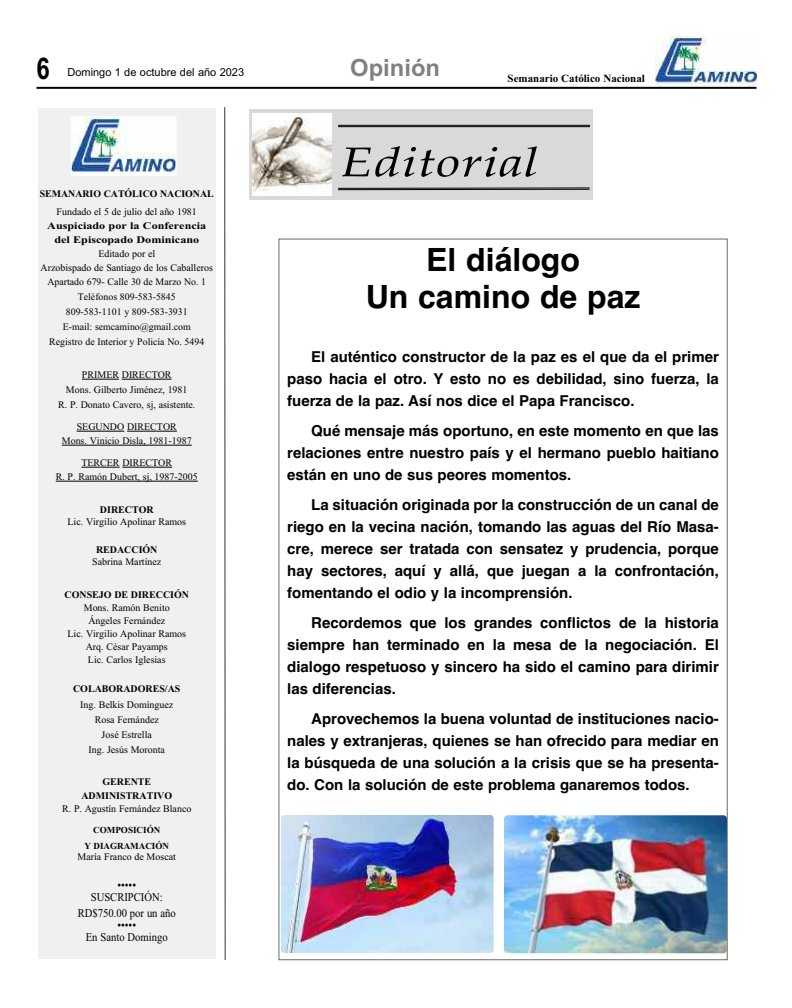
<style>
.page{position:relative;width:792px;height:1008px;background:#fff}
.page>*{position:absolute;margin:0;border:0;box-sizing:border-box;transform-origin:0 0}
.t1{font:italic 41.7px "Palatino";letter-spacing:.015em;color:#000;scale:1.3 1}
.t2{font:700 32px/37px "Helvetica";color:#000;text-align:center}
.t3{font:700 30px "Arial";color:#000;scale:.8 1}
.t4{font:700 23.8px "Arial";color:#808080}
.t5{font:700 15px/22px "Helvetica";color:#000;text-align:justify}
.t6{font:11.9px/16px "Times New Roman";color:#000;text-align:center;scale:.89 1}
.t7{font:italic 11.9px "Times New Roman";color:#000;scale:.89 1}
.t8{font:11px "Arial";color:#000}
.t9{font:700 11px "Times New Roman";color:#000}
.t10{font:10.1px/15px "Times New Roman";color:#000;text-align:center}
.t11{font:700 10.1px/14px "Times New Roman";color:#000;text-align:center}
.t12{font:700 10.1px/14px "Times New Roman";color:#000;text-align:center;scale:1.2 1}
.t13{font:10px/15px "Times New Roman";color:#000;text-align:center}
.t14{font:700 10px "Times New Roman";color:#000}
.t15{font:700 9.2px/16px "Times New Roman";color:#000;text-align:center}
</style>
<div class="page">
<hr style="left:36px;top:87px;width:720px;height:2px;background:#000">
<img style="left:655px;top:36px;width:101px;height:50px">
<div style="left:249px;top:109px;width:344px;height:91px;background:#d9d9d9"></div>
<img style="left:253px;top:113px;width:78px;height:82px">
<svg style="left:338px;top:187px;width:252px;height:3px"></svg>
<hr style="left:338px;top:125px;width:252px;height:1px;background:#000">
<hr style="left:338px;top:126px;width:252px;height:1px;background:#000">
<svg style="left:224px;top:107px;width:2px;height:853px;background:#989898"></svg>
<div style="left:38px;top:108px;width:178px;height:851px;background:#f0f0f0"></div>
<hr style="left:82px;top:379px;width:37px;height:1px;background:#000">
<hr style="left:122px;top:379px;width:50px;height:1px;background:#000">
<hr style="left:77px;top:431px;width:47px;height:1px;background:#000">
<hr style="left:127px;top:431px;width:50px;height:1px;background:#000">
<hr style="left:62px;top:445px;width:130px;height:1px;background:#000">
<hr style="left:81px;top:467px;width:39px;height:1px;background:#000">
<hr style="left:122px;top:467px;width:50px;height:1px;background:#000">
<hr style="left:56px;top:481px;width:142px;height:1px;background:#000">
<img style="left:73px;top:118px;width:101px;height:56px">
<div style="left:71px;top:116px;width:105px;height:60px;border:1px solid #fff"></div>
<img style="left:281px;top:815px;width:213px;height:138px;border-radius:4px">
<img style="left:504px;top:815px;width:223px;height:138px;border-radius:4px">
<h3 class="t3" style="left:36px;top:51px;width:18px">6</h3>
<p class="t8" style="left:67px;top:66px;width:178px">Domingo 1 de octubre del año 2023</p>
<h3 class="t4" style="left:350px;top:54px;width:91px">Opinión</h3>
<p class="t9" style="left:508px;top:72px;width:139px">Semanario Católico Nacional</p>
<p class="t14" style="left:40px;top:188px;width:175px">SEMANARIO CATÓLICO NACIONAL</p>
<p class="t10" style="left:57px;top:204px;width:142px">Fundado el 5 de julio del año 1981</p>
<p class="t12" style="left:47px;top:219px;width:134px">Auspiciado por la Conferencia del Episcopado Dominicano</p>
<p class="t10" style="left:41px;top:247px;width:174px;line-height:14px">Editado por el<br>Arzobispado de Santiago de los Caballeros</p>
<p class="t13" style="left:47px;top:274px;width:160px">Apartado 679- Calle 30 de Marzo No. 1<br>Teléfonos 809-583-5845<br>809-583-1101 y 809-583-3931<br>E-mail: semcamino@gmail.com<br>Registro de Interior y Policía No. 5494</p>
<p class="t10" style="left:58px;top:367px;width:139px">PRIMER DIRECTOR<br>Mons. Gilberto Jiménez, 1981<br>R. P. Donato Cavero, sj, asistente.</p>
<p class="t10" style="left:62px;top:420px;width:131px;line-height:14px">SEGUNDO DIRECTOR<br>Mons. Vinicio Disla, 1981-1987</p>
<p class="t10" style="left:56px;top:456px;width:144px;line-height:14px">TERCER DIRECTOR<br>R. P. Ramón Dubert, sj, 1987-2005</p>
<p class="t11" style="left:100px;top:503px;width:55px">DIRECTOR</p>
<p class="t10" style="left:68px;top:514px;width:120px">Lic. Virgilio Apolinar Ramos</p>
<p class="t11" style="left:96px;top:543px;width:63px">REDACCIÓN</p>
<p class="t10" style="left:92px;top:554px;width:71px">Sabrina Martínez</p>
<p class="t11" style="left:65px;top:588px;width:126px">CONSEJO DE DIRECCIÓN</p>
<p class="t10" style="left:68px;top:601px;width:120px;line-height:13px">Mons. Ramón Benito<br>Ángeles Fernández<br>Lic. Virgilio Apolinar Ramos<br>Arq. César Payamps<br>Lic. Carlos Iglesias</p>
<p class="t11" style="left:73px;top:682px;width:109px">COLABORADORES/AS</p>
<p class="t10" style="left:80px;top:697px;width:95px">Ing. Belkis Domínguez<br>Rosa Fernández<br>José Estrella<br>Ing. Jesús Moronta</p>
<p class="t11" style="left:81px;top:775px;width:92px">GERENTE<br>ADMINISTRATIVO</p>
<p class="t10" style="left:62px;top:801px;width:131px">R. P. Agustín Fernández Blanco</p>
<p class="t15" style="left:84px;top:822px;width:86px">COMPOSICIÓN<br>Y DIAGRAMACIÓN</p>
<p class="t10" style="left:78px;top:849px;width:100px">María Franco de Moscat</p>
<p class="t7" style="left:117px;top:878px;width:22px">•••••</p>
<p class="t6" style="left:78px;top:889px;width:112px">SUSCRIPCIÓN:<br>RD$750.00 por un año</p>
<p class="t6" style="left:86px;top:919px;width:94px;line-height:12px">•••••<br>En Santo Domingo</p>
<h1 class="t1" style="left:340px;top:138px;width:154px">Editorial</h1>
<h2 class="t2" style="left:366px;top:242px;width:276px">El diálogo<br>Un camino de paz</h2>
<p class="t5" style="left:287px;top:346px;width:433px;text-indent:24px">El auténtico constructor de la paz es el que da el primer paso hacia el otro. Y esto no es debilidad, sino fuerza, la fuerza de la paz. Así nos dice el Papa Francisco.</p>
<p class="t5" style="left:287px;top:420px;width:433px;text-indent:24px">Qué mensaje más oportuno, en este momento en que las relaciones entre nuestro país y el hermano pueblo haitiano están en uno de sus peores momentos.</p>
<p class="t5" style="left:287px;top:494px;width:433px;text-indent:24px">La situación originada por la construcción de un canal de riego en la vecina nación, tomando las aguas del Río Masa&shy;cre, merece ser tratada con sensatez y prudencia, porque hay sectores, aquí y allá, que juegan a la confrontación, fomentando el odio y la incomprensión.</p>
<p class="t5" style="left:287px;top:612px;width:433px;text-indent:24px">Recordemos que los grandes conflictos de la historia siempre han terminado en la mesa de la negociación. El dialogo respetuoso y sincero ha sido el camino para dirimir las diferencias.</p>
<p class="t5" style="left:287px;top:708px;width:433px;text-indent:24px">Aprovechemos la buena voluntad de instituciones nacio&shy;nales y extranjeras, quienes se han ofrecido para mediar en la búsqueda de una solución a la crisis que se ha presenta&shy;do. Con la solución de este problema ganaremos todos.</p>
</div>
